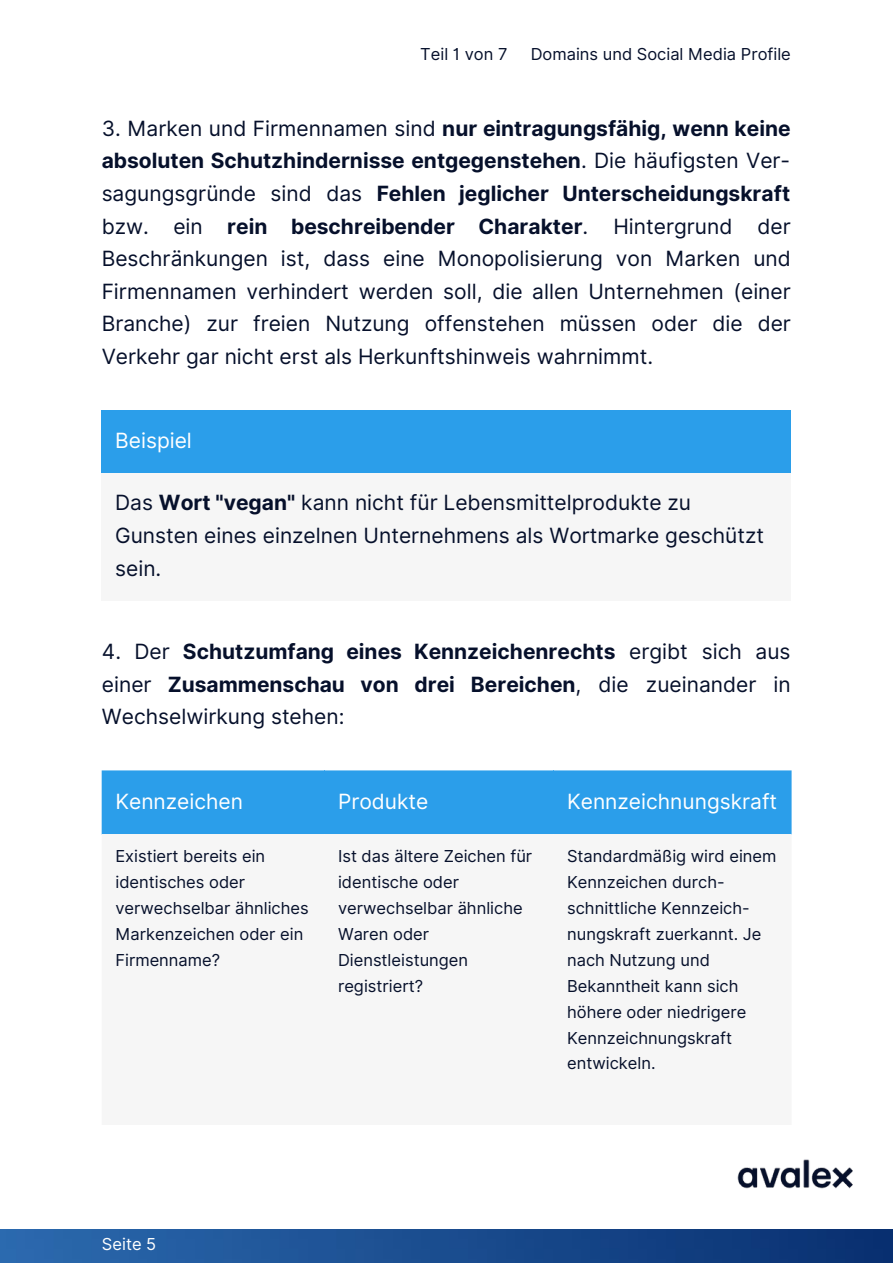
<style>
.page{position:relative;width:893px;height:1264px;background:#fff}
.page>*{position:absolute;margin:0;border:0;box-sizing:border-box;transform-origin:0 0}
.t1{font:21px/32.5px "Inter";color:#06102b;text-align:justify}
.t2{font:700 21px/32.5px "Inter";color:#06102b;text-align:justify}
.t3{font:21px "Inter";color:#fff}
.t4{font:16.5px/25.8px "Inter";color:#06102b}
.t5{font:16.5px "Inter";color:#fff}
.s1{font-weight:700}
.s2{font-weight:400}
</style>
<div class="page">
<img style="left:0;top:1229px;width:892px;height:33px">
<img style="left:737px;top:1159px;width:116px;height:30px">
<div style="left:102px;top:410px;width:689px;height:63px;background:#2b9eea"></div>
<div style="left:102px;top:473px;width:689px;height:127px;background:#f6f6f6"></div>
<div style="left:102px;top:770px;width:689px;height:64px;background:#2b9eea"></div>
<p class="t4" style="left:420px;top:41px;width:89px">Teil 1 von 7</p>
<p class="t4" style="left:530px;top:41px;width:262px">Domains und Social Media Profile</p>
<p class="t1" style="left:102px;top:112px;width:690px">3. Marken und Firmennamen sind <span class="s1">nur eintragungsfähig, wenn keine absoluten Schutzhindernisse entgegenstehen</span>. Die häufigsten Ver&shy;sagungsgründe sind das <span class="s1">Fehlen jeglicher Unterscheidungskraft </span>bzw. ein <span class="s1">rein beschreibender Charakter</span>. Hintergrund der Beschränkungen ist, dass eine Monopolisierung von Marken und Firmennamen verhindert werden soll, die allen Unternehmen (einer Branche) zur freien Nutzung offenstehen müssen oder die der Verkehr gar nicht erst als Herkunftshinweis wahrnimmt.</p>
<p class="t3" style="left:115px;top:428px;width:78px">Beispiel</p>
<p class="t1" style="left:115px;top:486px;width:650px;text-align:left">Das <span class="s1">Wort "vegan"</span> kann nicht für Lebensmittelprodukte zu<br>Gunsten eines einzelnen Unternehmens als Wortmarke geschützt sein.</p>
<p class="t2" style="left:102px;top:635px;width:690px"><span class="s2">4. Der</span> Schutzumfang eines Kennzeichenrechts <span class="s2">ergibt sich aus einer</span> Zusammenschau von drei Bereichen<span class="s2">, die zueinander in Wechselwirkung stehen:</span></p>
<p class="t3" style="left:115px;top:788px;width:129px">Kennzeichen</p>
<p class="t3" style="left:338px;top:788px;width:92px">Produkte</p>
<p class="t3" style="left:567px;top:788px;width:211px">Kennzeichnungskraft</p>
<p class="t4" style="left:115px;top:843px;width:195px">Existiert bereits ein identisches oder verwechselbar ähnliches<br>Markenzeichen oder ein<br>Firmenname?</p>
<p class="t4" style="left:338px;top:843px;width:196px">Ist das ältere Zeichen für identische oder verwechselbar ähnliche<br>Waren oder<br>Dienstleistungen registriert?</p>
<p class="t4" style="left:567px;top:843px;width:211px">Standardmäßig wird einem<br>Kennzeichen durch&shy;schnittliche Kennzeich&shy;nungskraft zuerkannt. Je nach Nutzung und<br>Bekanntheit kann sich höhere oder niedrigere<br>Kennzeichnungskraft entwickeln.</p>
<p class="t5" style="left:102px;top:1234px;width:56px">Seite 5</p>
</div>
